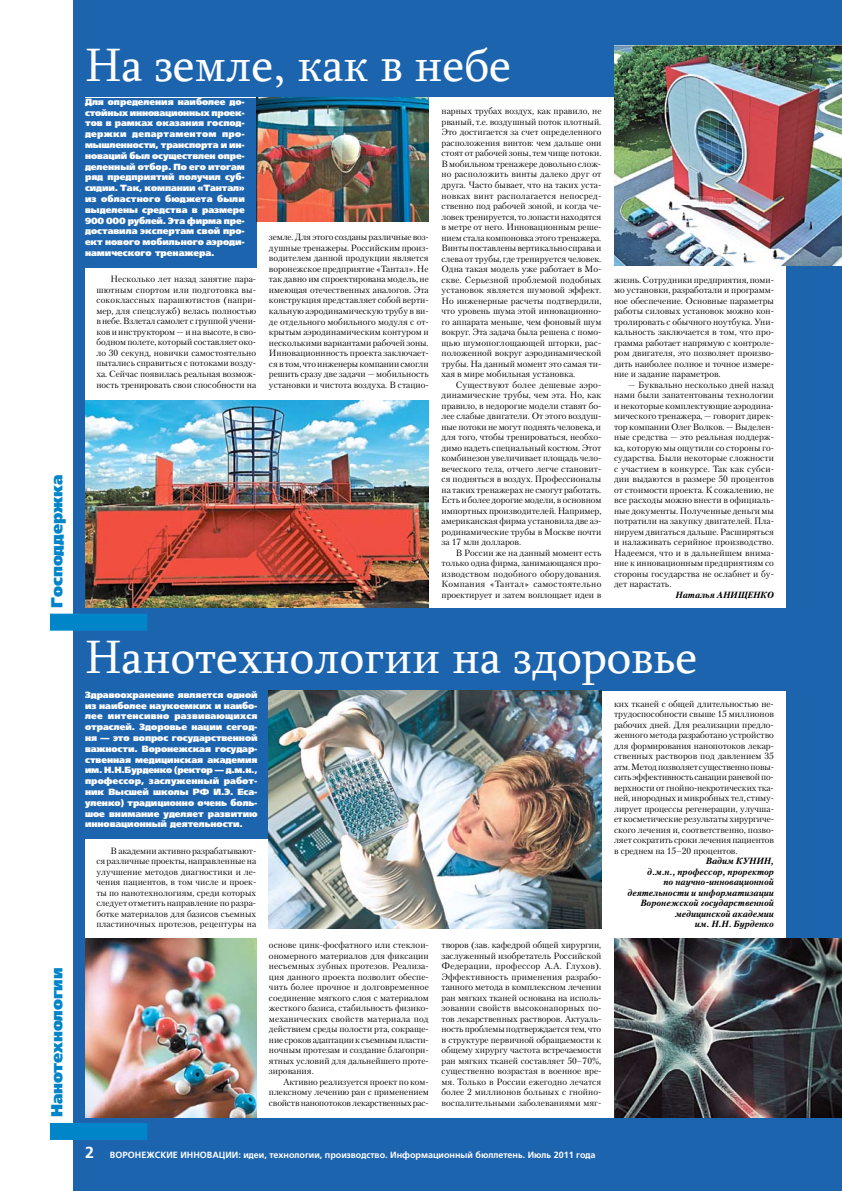
<style>
.page{position:relative;width:842px;height:1191px;background:#fff}
.page>*{position:absolute;margin:0;border:0;box-sizing:border-box;transform-origin:0 0}
.t1{font:48px "Sylfaen";color:#fff}
.t2{font:16px "AG Foreigner XC";letter-spacing:-.01em;color:#0085c9}
.t3{font:9px/10.5px "Petersburg C";color:#000;text-align:justify}
.t4{font:9px/10.8px "AG Foreigner XC";letter-spacing:-.005em;color:#fff;text-align:justify}
.t5{font:italic 700 9px/10.5px "Petersburg C";color:#000;text-align:right}
.t6{font:9px "AG Foreigner Medium C";color:#fff}
.s1{font-size:16px}
</style>
<div class="page">
<div style="left:74px;top:0;width:768px;height:1191px;background:#1d64af"></div>
<div style="left:50px;top:613px;width:97px;height:17px;background:#0085c9"></div>
<div style="left:50px;top:1123px;width:97px;height:17px;background:#0085c9"></div>
<div style="left:85px;top:98px;width:700px;height:510px;background:#fff"></div>
<div style="left:85px;top:691px;width:700px;height:426px;background:#fff"></div>
<div style="left:85px;top:98px;width:171px;height:169px;background:#1d64af"></div>
<img style="left:85px;top:400px;width:344px;height:208px">
<img style="left:256px;top:98px;width:173px;height:123px">
<img style="left:614px;top:45px;width:228px;height:221px">
<div style="left:85px;top:691px;width:184px;height:147px;background:#1d64af"></div>
<img style="left:269px;top:691px;width:332px;height:237px">
<img style="left:85px;top:938px;width:171px;height:179px">
<img style="left:614px;top:938px;width:228px;height:179px">
<h2 class="t2" style="left:48px;top:608px;width:135px;rotate:-90deg">Господдержка</h2>
<h2 class="t2" style="left:48px;top:1117px;width:151px;rotate:-90deg">Нанотехнологии</h2>
<h1 class="t1" style="left:85px;top:32px;width:428px">На земле, как в небе</h1>
<p class="t4" style="left:85px;top:96px;width:161px">Для определения наиболее до&shy;стойных инновационных проек&shy;тов в рамках оказания господ&shy;держки департаментом про&shy;мышленности, транспорта и ин&shy;новаций был осуществлен опре&shy;деленный отбор. По его итогам ряд предприятий получил суб&shy;сидии. Так, компании «Тантал» из областного бюджета были выделены средства в размере 900 000 рублей. Эта фирма пре&shy;доставила экспертам свой про&shy;ект нового мобильного аэроди&shy;намического тренажера.</p>
<p class="t3" style="left:96px;top:274px;width:161px;text-indent:14px">Несколько лет назад занятие пара&shy;шютным спортом или подготовка вы&shy;сококлассных парашютистов (напри&shy;мер, для спецслужб) велась полностью в небе. Взлетал самолет с группой учени&shy;ков и инструктором — и на высоте, в сво&shy;бодном полете, который составляет око&shy;ло 30 секунд, новички самостоятельно пытались справиться с потоками возду&shy;ха. Сейчас появилась реальная возмож&shy;ность тренировать свои способности на</p>
<p class="t3" style="left:269px;top:232px;width:161px">земле. Для этого созданы различные воз&shy;душные тренажеры. Российским произ&shy;водителем данной продукции является воронежское предприятие «Тантал». Не так давно им спроектирована модель, не имеющая отечественных аналогов. Эта конструкция представляет собой верти&shy;кальную аэродинамическую трубу в ви&shy;де отдельного мобильного модуля с от&shy;крытым аэродинамическим контуром и несколькими вариантами рабочей зоны.<br>Инновационнность проекта заключает&shy;ся в том, что инженеры компании смогли решить сразу две задачи — мобильность установки и чистота воздуха. В стацио-</p>
<p class="t3" style="left:441px;top:106px;width:161px">нарных трубах воздух, как правило, не рваный, т.е. воздушный поток плотный.<br>Это достигается за счет определенного расположения винтов: чем дальше они стоят от рабочей зоны, тем чище потоки.<br>В мобильном тренажере довольно слож&shy;но расположить винты далеко друг от друга. Часто бывает, что на таких уста&shy;новках винт располагается непосред&shy;ственно под рабочей зоной, и когда че&shy;ловек тренируется, то лопасти находятся в метре от него. Инновационным реше&shy;нием стала компоновка этого тренажера.<br>Винты поставлены вертикально справа и слева от трубы, где тренируется человек.<br>Одна такая модель уже работает в Мо&shy;скве. Серьезной проблемой подобных установок является шумовой эффект.<br>Но инженерные расчеты подтвердили, что уровень шума этой инновационно&shy;го аппарата меньше, чем фоновый шум вокруг. Эта задача была решена с помо&shy;щью шумопоглощающей шторки, рас&shy;положенной вокруг аэродинамической трубы. На данный момент это самая ти&shy;хая в мире мобильная установка.</p>
<p class="t3" style="left:441px;top:379px;width:161px;text-indent:14px">Существуют более дешевые аэро&shy;динамические трубы, чем эта. Но, как правило, в недорогие модели ставят бо&shy;лее слабые двигатели. От этого воздуш&shy;ные потоки не могут поднять человека, и для того, чтобы тренироваться, необхо&shy;димо надеть специальный костюм. Этот комбинезон увеличивает площадь чело&shy;веческого тела, отчего легче становит&shy;ся подняться в воздух. Профессионалы на таких тренажерах не смогут работать.<br>Есть и более дорогие модели, в основном импортных производителей. Например, американская фирма установила две аэ&shy;родинамические трубы в Москве почти за 17 млн долларов.</p>
<p class="t3" style="left:441px;top:547px;width:161px;text-indent:14px">В России же на данный момент есть только одна фирма, занимающаяся про&shy;изводством подобного оборудования.<br>Компания «Тантал» самостоятельно проектирует и затем воплощает идеи в</p>
<p class="t3" style="left:614px;top:274px;width:161px">жизнь. Сотрудники предприятия, поми&shy;мо установки, разработали и программ&shy;ное обеспечение. Основные параметры работы силовых установок можно кон&shy;тролировать с обычного ноутбука. Уни&shy;кальность заключается в том, что про&shy;грамма работает напрямую с контроле&shy;ром двигателя, это позволяет произво&shy;дить наиболее полное и точное измере&shy;ние и задание параметров.</p>
<p class="t3" style="left:614px;top:379px;width:161px;text-indent:14px">— Буквально несколько дней назад нами были запатентованы технологии и некоторые комплектующие аэродина&shy;мического тренажера, — говорит дирек&shy;тор компании Олег Волков. — Выделен&shy;ные средства — это реальная поддерж&shy;ка, которую мы ощутили со стороны го&shy;сударства. Были некоторые сложности с участием в конкурсе. Так как субси&shy;дии выдаются в размере 50 процентов от стоимости проекта. К сожалению, не все расходы можно внести в официаль&shy;ные документы. Полученные деньги мы потратили на закупку двигателей. Пла&shy;нируем двигаться дальше. Расширяться и налаживать серийное производство.<br>Надеемся, что и в дальнейшем внима&shy;ние к инновационным предприятиям со стороны государства не ослабнет и бу&shy;дет нарастать.</p>
<p class="t5" style="left:676px;top:589px;width:100px">Наталья Анищенко</p>
<h1 class="t1" style="left:85px;top:624px;width:614px">Нанотехнологии на здоровье</h1>
<p class="t4" style="left:85px;top:689px;width:174px">Здравоохранение является одной из наиболее наукоемких и наибо&shy;лее интенсивно развивающихся отраслей. Здоровье нации сегод&shy;ня — это вопрос государственной важности. Воронежская государ&shy;ственная медицинская академия им. Н.Н.Бурденко (ректор — д.м.н., профессор, заслуженный работ&shy;ник Высшей школы РФ И.Э. Еса&shy;уленко) традиционно очень боль&shy;шое внимание уделяет развитию инновационный деятельности.</p>
<p class="t3" style="left:96px;top:845px;width:161px;text-indent:14px">В академии активно разрабатывают&shy;ся различные проекты, направленные на улучшение методов диагностики и ле&shy;чения пациентов, в том числе и проек&shy;ты по нанотехнологиям, среди которых следует отметить направление по разра&shy;ботке материалов для базисов съемных пластиночных протезов, рецептуры на</p>
<p class="t3" style="left:269px;top:939px;width:161px">основе цинк-фосфатного или стеклои&shy;ономерного материалов для фиксации несъемных зубных протезов. Реализа&shy;ция данного проекта позволит обеспе&shy;чить более прочное и долговременное соединение мягкого слоя с материалом жесткого базиса, стабильность физико&shy;механических свойств материала под действием среды полости рта, сокраще&shy;ние сроков адаптации к съемным пласти&shy;ночным протезам и создание благопри&shy;ятных условий для дальнейшего проте&shy;зирования.</p>
<p class="t3" style="left:269px;top:1076px;width:161px;text-indent:14px">Активно реализуется проект по ком&shy;плексному лечению ран с применением свойств нанопотоков лекарственных рас-</p>
<p class="t3" style="left:441px;top:939px;width:161px">творов (зав. кафедрой общей хирургии, заслуженный изобретатель Российской Федерации, профессор А.А. Глухов).<br>Эффективность применения разрабо&shy;танного метода в комплексном лечении ран мягких тканей основана на исполь&shy;зовании свойств высоконапорных по&shy;тов лекарственных растворов. Актуаль&shy;ность проблемы подтверждается тем, что в структуре первичной обращаемости к общему хирургу частота встречаемости ран мягких тканей составляет 50–70%, существенно возрастая в военное вре&shy;мя. Только в России ежегодно лечатся более 2 миллионов больных с гнойно&shy;воспалительными заболеваниями мяг-</p>
<p class="t3" style="left:614px;top:698px;width:161px">ких тканей с общей длительностью не&shy;трудоспособности свыше 15 миллионов рабочих дней. Для реализации предло&shy;женного метода разработано устройство для формирования нанопотоков лекар&shy;ственных растворов под давлением 35 атм. Метод позволяет существенно повы&shy;сить эффективность санации раневой по&shy;верхности от гнойно-некротических тка&shy;ней, инородных и микробных тел, стиму&shy;лирует процессы регенерации, улучша&shy;ет косметические результаты хирургиче&shy;ского лечения и, соответственно, позво&shy;ляет сократить сроки лечения пациентов в среднем на 15–20 процентов.</p>
<p class="t5" style="left:627px;top:855px;width:148px">Вадим Кунин,<br>д.м.н., профессор, проректор<br>по научно-инновационной деятельности и информатизации<br>Воронежской государственной медицинской академии<br>им. Н.Н. Бурденко</p>
<p class="t6" style="left:85px;top:1150px;width:103px"><span class="s1">2</span> Ворон ежские инн</p>
<p class="t6" style="left:200px;top:1150px;width:397px">овации : идеи, технологии, производство. Информационный бюллетень. Июль 2011 года</p>
</div>
